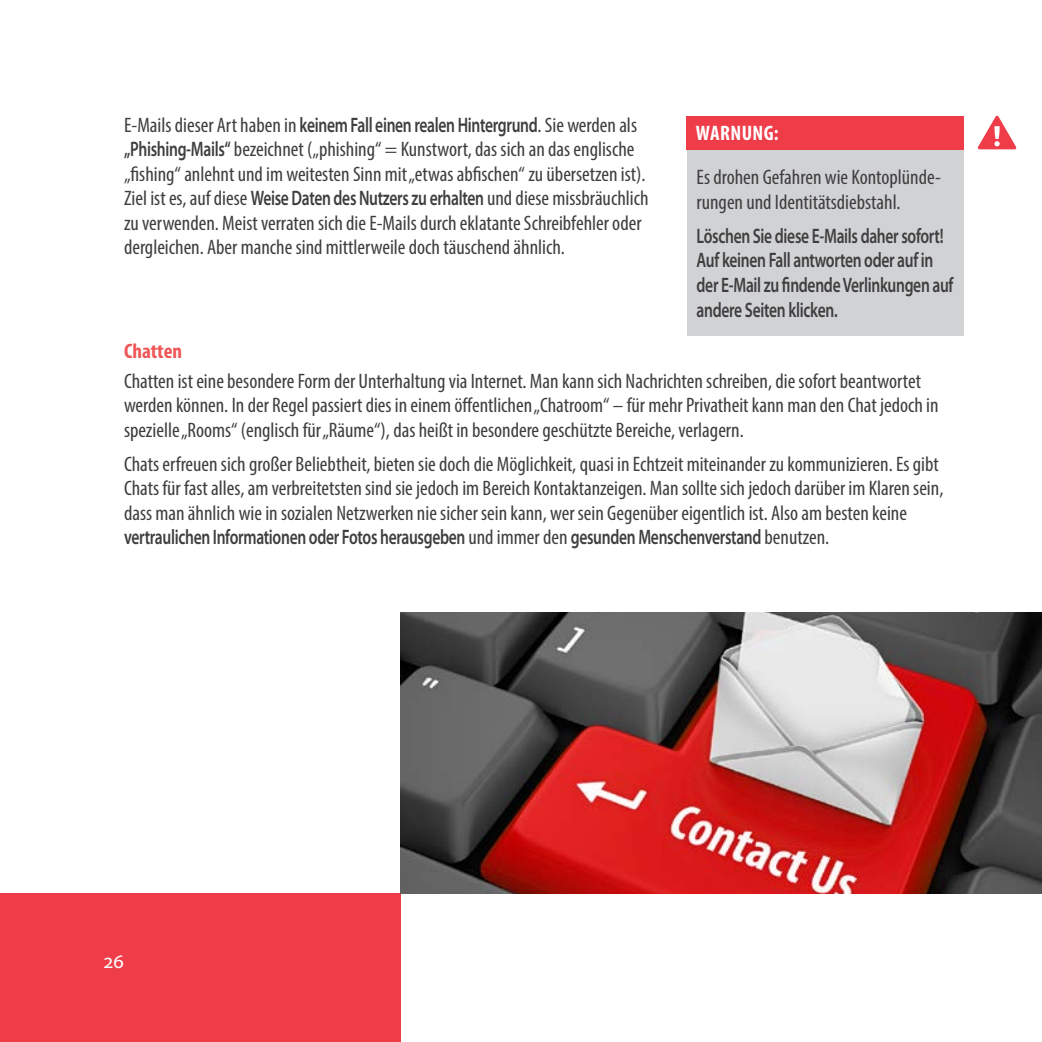
<style>
.page{position:relative;width:1042px;height:1042px;background:#fff}
.page>*{position:absolute;margin:0;border:0;box-sizing:border-box;transform-origin:0 0}
.t1{font:condensed 21px/24.5px "Myriad Pro";color:#3e3e3f}
.t2{font:600 21px/24.5px "Myriad Pro";letter-spacing:-.02em;color:#3e3e3f;scale:.74 1}
.t3{font:700 condensed 21px "Myriad Pro";letter-spacing:.02em;color:#fff}
.t4{font:700 condensed 21px "Myriad Pro";color:#f05657}
.t5{font:21px "Myriad Pro";color:#fff}
.s1{font-weight:600;font-stretch:normal}
</style>
<div class="page">
<div style="left:0;top:893px;width:401px;height:149px;background:#ee3d49"></div>
<div style="left:687px;top:148px;width:276px;height:188px;background:#d1d2d4"></div>
<div style="left:685px;top:116px;width:278px;height:33px;background:#ee3d49"></div>
<svg style="left:978px;top:116px;width:38px;height:33px"></svg>
<img style="left:401px;top:612px;width:641px;height:281px">
<p class="t1" style="left:124px;top:112px;width:526px">E-Mails dieser Art haben in <span class="s1">keinem Fall einen realen Hintergrund</span>. Sie werden als <span class="s1">„Phishing-Mails“</span> bezeichnet („phishing“ = Kunstwort, das sich an das englische „fishing“ anlehnt und im weitesten Sinn mit „etwas abfischen“ zu übersetzen ist).<br>Ziel ist es, auf diese <span class="s1">Weise Daten des Nutzers zu erhalten</span> und diese missbräuchlich zu verwenden. Meist verraten sich die E-Mails durch eklatante Schreibfehler oder dergleichen. Aber manche sind mittlerweile doch täuschend ähnlich.</p>
<p class="t3" style="left:696px;top:120px;width:84px">WARNUNG:</p>
<p class="t1" style="left:696px;top:165px;width:246px">Es drohen Gefahren wie Kontoplünde&shy;rungen und Identitätsdiebstahl.</p>
<p class="t2" style="left:696px;top:223px;width:349px">Löschen Sie diese E-Mails daher sofort!<br>Auf keinen Fall antworten oder auf in der E-Mail zu findende Verlinkungen auf andere Seiten klicken.</p>
<p class="t4" style="left:124px;top:338px;width:60px">CHATTEN</p>
<p class="t1" style="left:124px;top:368px;width:816px">Chatten ist eine besondere Form der Unterhaltung via Internet. Man kann sich Nachrichten schreiben, die sofort beantwortet werden können. In der Regel passiert dies in einem öffentlichen „Chatroom“ – für mehr Privatheit kann man den Chat jedoch in spezielle „Rooms“ (englisch für „Räume“), das heißt in besondere geschützte Bereiche, verlagern.</p>
<p class="t1" style="left:124px;top:451px;width:821px">Chats erfreuen sich großer Beliebtheit, bieten sie doch die Möglichkeit, quasi in Echtzeit miteinander zu kommunizieren. Es gibt Chats für fast alles, am verbreitetsten sind sie jedoch im Bereich Kontaktanzeigen. Man sollte sich jedoch darüber im Klaren sein, dass man ähnlich wie in sozialen Netzwerken nie sicher sein kann, wer sein Gegenüber eigentlich ist. Also am besten keine <span class="s1">vertraulichen Informationen oder Fotos herausgeben</span> und immer den <span class="s1">gesunden Menschenverstand</span> benutzen.</p>
<p class="t5" style="left:104px;top:947px;width:22px">26</p>
</div>
